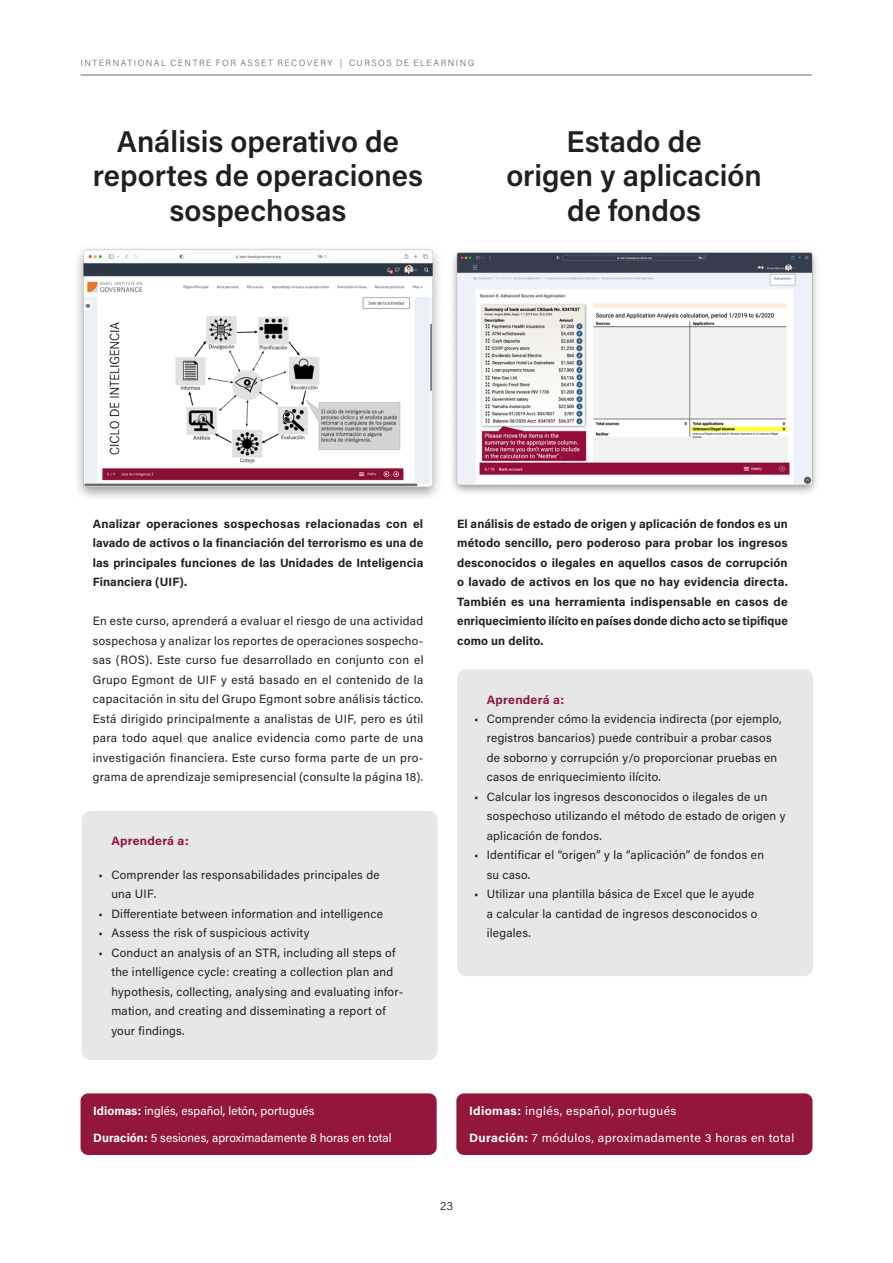
<style>
.page{position:relative;width:893px;height:1263px;background:#fff}
.page>*{position:absolute;margin:0;border:0;box-sizing:border-box;transform-origin:0 0}
.TB___H3{font:600 30px/34.5px "Acumin Pro";color:#231f20;text-align:center}
.TB___Body_General{font:12px/19.5px "Acumin Pro";letter-spacing:.02em;color:#231f20}
.TB___Body_General-2{font:700 12px/19.5px "Acumin Pro";letter-spacing:.01em;color:#231f20;text-align:justify}
._1___BODYCOPY_GENERAL{font:12px "Acumin Pro";letter-spacing:.015em;color:#fff}
._1___BODYCOPY_GENERAL-2{font:700 12px "Acumin Pro";letter-spacing:.02em;color:#93173b}
.t1{font:300 12px "Acumin Pro";color:#231f20}
.TB___Header{font:300 9px "Acumin Pro";letter-spacing:.165em;color:#6c6d70}
.s1{font-weight:700}
</style>
<div class="page">
<hr style="left:81px;top:75px;width:731px;height:1px;background:#6c6d70">
<div style="left:82px;top:811px;width:356px;height:249px;background:#e6e7e9;border-radius:9px"></div>
<img style="left:77px;top:248px;width:362px;height:250px">
<div style="left:456px;top:1093px;width:356px;height:62px;background:#93173b;border-radius:8px"></div>
<div style="left:457px;top:669px;width:356px;height:307px;background:#e6e7e9;border-radius:9px"></div>
<img style="left:452px;top:252px;width:365px;height:241px">
<div style="left:81px;top:1093px;width:356px;height:62px;background:#93173b;border-radius:8px"></div>
<p class="TB___Header" style="left:81px;top:57px;width:395px">INTERNATIONAL CENTRE FOR ASSET RECOVERY | CURSOS DE ELEARNING</p>
<p class="TB___H3" style="left:93px;top:123px;width:332px">Análisis operativo de reportes de operaciones sospechosas</p>
<p class="TB___H3" style="left:506px;top:123px;width:257px">Estado de<br>origen y aplicación de fondos</p>
<p class="TB___Body_General-2" style="left:93px;top:513px;width:332px">Analizar operaciones sospechosas relacionadas con el lavado de activos o la financiación del terrorismo es una de las principales funciones de las Unidades de Inteligencia Financiera (UIF).</p>
<p class="TB___Body_General" style="left:93px;top:611px;width:332px;text-align:justify">En este curso, aprenderá a evaluar el riesgo de una actividad sospechosa y analizar los reportes de operaciones sospecho&shy;sas (ROS). Este curso fue desarrollado en conjunto con el Grupo Egmont de UIF y está basado en el contenido de la capacitación in situ del Grupo Egmont sobre análisis táctico.<br>Está dirigido principalmente a analistas de UIF, pero es útil para todo aquel que analice evidencia como parte de una investigación financiera. Este curso forma parte de un pro&shy;grama de aprendizaje semipresencial (consulte la página 18).</p>
<p class="_1___BODYCOPY_GENERAL-2" style="left:111px;top:832px;width:79px">Aprenderá a:</p>
<p class="TB___Body_General" style="left:111px;top:864px;width:270px;text-indent:-13px">• Comprender las responsabilidades principales de una UIF.</p>
<p class="TB___Body_General" style="left:99px;top:903px;width:286px">• Differentiate between information and intelligence</p>
<p class="TB___Body_General" style="left:99px;top:923px;width:212px">• Assess the risk of suspicious activity</p>
<p class="TB___Body_General" style="left:111px;top:942px;width:293px;text-indent:-13px">• Conduct an analysis of an STR, including all steps of the intelligence cycle: creating a collection plan and hypothesis, collecting, analysing and evaluating infor&shy;mation, and creating and disseminating a report of your findings.</p>
<p class="TB___Body_General-2" style="left:457px;top:513px;width:332px">El análisis de estado de origen y aplicación de fondos es un método sencillo, pero poderoso para probar los ingresos desconocidos o ilegales en aquellos casos de corrupción o lavado de activos en los que no hay evidencia directa.<br>También es una herramienta indispensable en casos de enriquecimiento ilícito en países donde dicho acto se tipifique como un delito.</p>
<p class="_1___BODYCOPY_GENERAL-2" style="left:487px;top:692px;width:79px">Aprenderá a:</p>
<p class="TB___Body_General" style="left:487px;top:708px;width:296px;text-indent:-13px">• Comprender cómo la evidencia indirecta (por ejemplo, registros bancarios) puede contribuir a probar casos de soborno y corrupción y/o proporcionar pruebas en casos de enriquecimiento ilícito.</p>
<p class="TB___Body_General" style="left:487px;top:786px;width:300px;text-indent:-13px">• Calcular los ingresos desconocidos o ilegales de un sospechoso utilizando el método de estado de origen y aplicación de fondos.</p>
<p class="TB___Body_General" style="left:487px;top:845px;width:279px;text-indent:-13px">• Identificar el “origen” y la “aplicación” de fondos en su caso.</p>
<p class="TB___Body_General" style="left:487px;top:884px;width:272px;text-indent:-13px">• Utilizar una plantilla básica de Excel que le ayude a calcular la cantidad de ingresos desconocidos o ilegales.</p>
<p class="_1___BODYCOPY_GENERAL" style="left:93px;top:1102px;width:223px"><span class="s1">Idiomas:</span> inglés, español, letón, portugués</p>
<p class="_1___BODYCOPY_GENERAL" style="left:93px;top:1129px;width:300px"><span class="s1">Duración:</span> 5 sesiones, aproximadamente 8 horas en total</p>
<p class="_1___BODYCOPY_GENERAL" style="left:469px;top:1102px;width:209px"><span class="s1">Idiomas:</span> inglés, español, portugués</p>
<p class="_1___BODYCOPY_GENERAL" style="left:469px;top:1129px;width:327px"><span class="s1">Duración:</span> 7 módulos, aproximadamente 3 horas en total</p>
<p class="t1" style="left:440px;top:1198px;width:15px">23</p>
</div>
